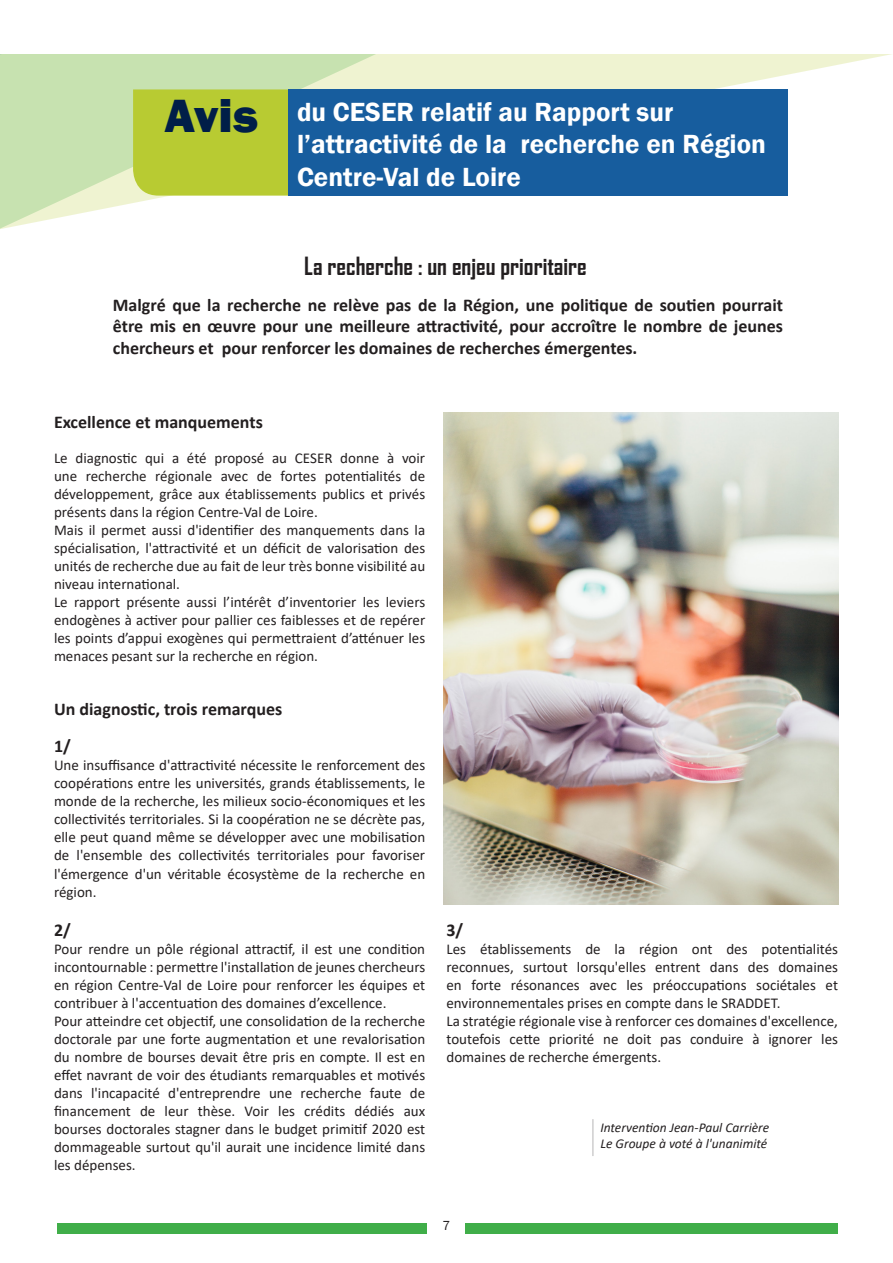
<style>
.page{position:relative;width:893px;height:1263px;background:#fff}
.page>*{position:absolute;margin:0;border:0;box-sizing:border-box;transform-origin:0 0}
.t1{font:800 48px "Franklin Gothic";color:#001e48}
.t2{font:600 27px/32.4px "Franklin Gothic";color:#fff}
.t3{font:700 24px "Agency FB";color:#231f20}
.t4{font:700 18px/21.6px "Calibri";color:#231f20;text-align:justify}
.t5{font:15px/18px "Calibri";color:#231f20;text-align:justify}
.t6{font:italic 13.5px "Calibri";color:#231f20}
.t7{font:13.5px "Franklin Gothic";color:#231f20}
</style>
<div class="page">
<div style="left:57px;top:1223px;width:780px;height:10px;background:#40ae49"></div>
<div style="left:427px;top:1207px;width:37px;height:46px;background:#fff"></div>
<svg style="left:376px;top:54px;width:516px;height:142px;fill:#eff3d1"></svg>
<svg style="left:0;top:54px;width:376px;height:175px;fill:#c7e2b0"></svg>
<div style="left:133px;top:89px;width:155px;height:107px;background:#b8cb32"></div>
<div style="left:288px;top:89px;width:499px;height:107px;background:#175d9e"></div>
<img style="left:444px;top:412px;width:394px;height:493px">
<hr style="left:592px;top:1119px;width:2px;height:37px;background:#231f20">
<p class="t1" style="left:165px;top:85px;width:95px">Avis</p>
<p class="t2" style="left:297px;top:96px;width:470px">du CESER relatif au Rapport sur l’attractivité de la recherche en Région<br>Centre-Val de Loire</p>
<p class="t3" style="left:304px;top:251px;width:284px">La recherche : un enjeu prioritaire</p>
<p class="t4" style="left:113px;top:293px;width:672px">Malgré que la recherche ne relève pas de la Région, une politique de soutien pourrait être mis en œuvre pour une meilleure attractivité, pour accroître le nombre de jeunes chercheurs et pour renforcer les domaines de recherches émergentes.</p>
<p class="t4" style="left:54px;top:411px;width:210px">Excellence et manquements</p>
<p class="t5" style="left:54px;top:448px;width:373px">Le diagnostic qui a été proposé au CESER donne à voir une recherche régionale avec de fortes potentialités de développement, grâce aux établissements publics et privés présents dans la région Centre-Val de Loire.</p>
<p class="t5" style="left:54px;top:520px;width:373px">Mais il permet aussi d'identifier des manquements dans la spécialisation, l'attractivité et un déficit de valorisation des unités de recherche due au fait de leur très bonne visibilité au niveau international.</p>
<p class="t5" style="left:54px;top:592px;width:373px">Le rapport présente aussi l’intérêt d’inventorier les leviers endogènes à activer pour pallier ces faiblesses et de repérer les points d’appui exogènes qui permettraient d’atténuer les menaces pesant sur la recherche en région.</p>
<p class="t4" style="left:54px;top:698px;width:230px">Un diagnostic, trois remarques</p>
<p class="t4" style="left:54px;top:735px;width:18px">1/</p>
<p class="t5" style="left:54px;top:756px;width:373px">Une insuffisance d'attractivité nécessite le renforcement des coopérations entre les universités, grands établissements, le monde de la recherche, les milieux socio-économiques et les collectivités territoriales. Si la coopération ne se décrète pas, elle peut quand même se développer avec une mobilisation de l'ensemble des collectivités territoriales pour favoriser l'émergence d'un véritable écosystème de la recherche en région.</p>
<p class="t4" style="left:54px;top:919px;width:18px">2/</p>
<p class="t5" style="left:54px;top:940px;width:373px">Pour rendre un pôle régional attractif, il est une condition incontournable : permettre l'installation de jeunes chercheurs en région Centre-Val de Loire pour renforcer les équipes et contribuer à l'accentuation des domaines d’excellence.</p>
<p class="t5" style="left:54px;top:1012px;width:373px">Pour atteindre cet objectif, une consolidation de la recherche doctorale par une forte augmentation et une revalorisation du nombre de bourses devait être pris en compte. Il est en effet navrant de voir des étudiants remarquables et motivés dans l'incapacité d'entreprendre une recherche faute de financement de leur thèse. Voir les crédits dédiés aux bourses doctorales stagner dans le budget primitif 2020 est dommageable surtout qu'il aurait une incidence limité dans les dépenses.</p>
<p class="t4" style="left:446px;top:919px;width:18px">3/</p>
<p class="t5" style="left:446px;top:940px;width:393px">Les établissements de la région ont des potentialités reconnues, surtout lorsqu'elles entrent dans des domaines en forte résonances avec les préoccupations sociétales et environnementales prises en compte dans le SRADDET.</p>
<p class="t5" style="left:446px;top:1012px;width:393px">La stratégie régionale vise à renforcer ces domaines d'excellence, toutefois cette priorité ne doit pas conduire à ignorer les domaines de recherche émergents.</p>
<p class="t6" style="left:600px;top:1118px;width:170px">Intervention Jean-Paul Carrière</p>
<p class="t6" style="left:600px;top:1134px;width:168px">Le Groupe à voté à l'unanimité</p>
<p class="t7" style="left:442px;top:1217px;width:9px">7</p>
</div>
